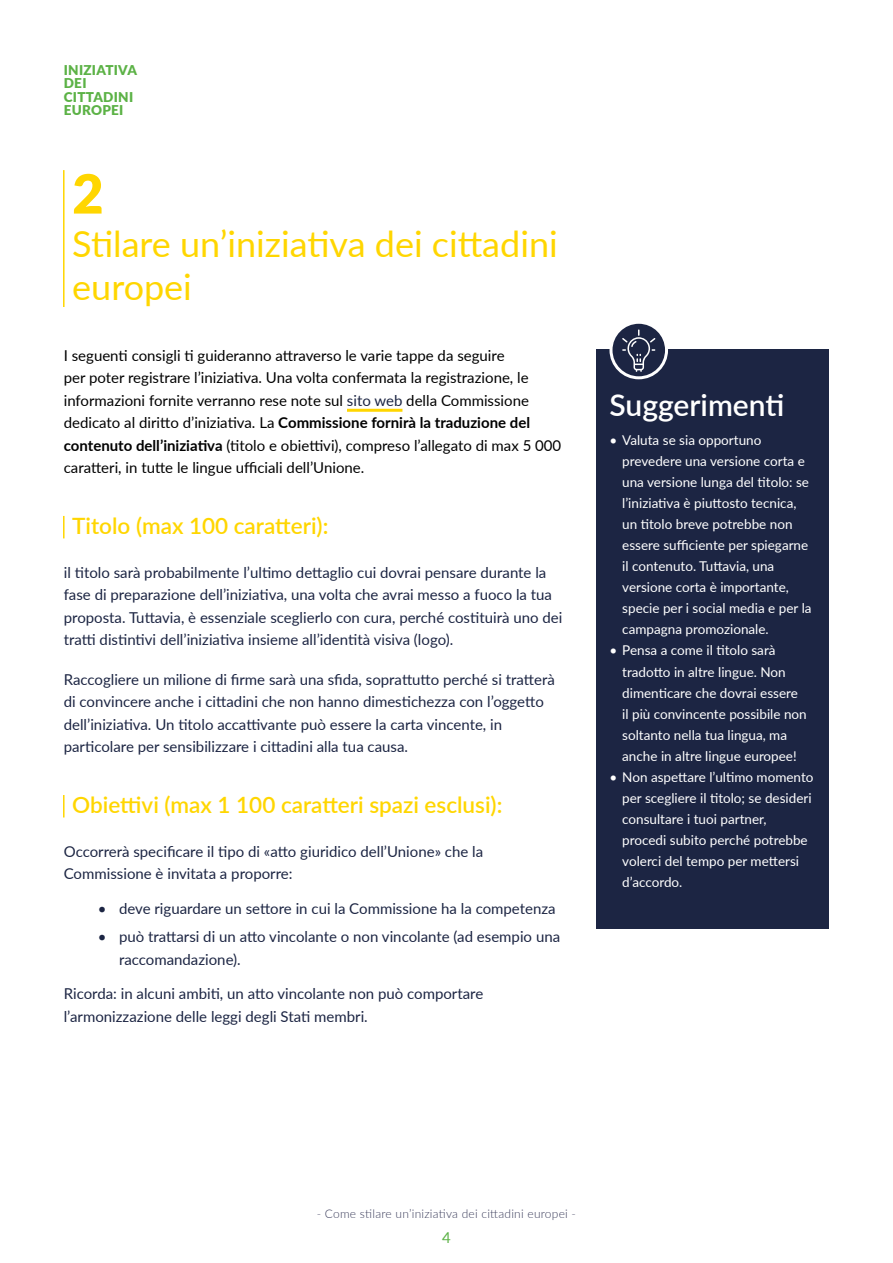
<style>
.page{position:relative;width:893px;height:1263px;background:#fff}
.page>*{position:absolute;margin:0;border:0;box-sizing:border-box;transform-origin:0 0}
.t1{font:900 54px "Lato";color:#ffd600}
.t2{font:36px/43.2px "Lato";color:#ffd600}
.t3{font:600 30px "Lato";color:#fff}
.t4{font:600 22.5px "Lato";color:#ffd600}
.t5{font:15px/22.5px "Lato";color:#1c2543}
.t6{font:15px/22.5px "Lato";color:#000}
.t7{font:15px "Lato";color:#5cb246}
.t8{font:13.5px/21px "Lato";color:#fff}
.t9{font:900 13.5px/13.5px "Lato";letter-spacing:.02em;color:#5cb246}
.t10{font:300 12px "Lato";letter-spacing:.02em;color:#3c3e5c}
.s1{color:#1c2543}
.s2{font-weight:700}
</style>
<div class="page">
<hr style="left:63px;top:170px;width:2px;height:137px;background:#ffd600">
<hr style="left:347px;top:409px;width:55px;height:3px;background:#ffd600">
<hr style="left:63px;top:516px;width:2px;height:22px;background:#ffd600">
<hr style="left:63px;top:795px;width:2px;height:22px;background:#ffd600">
<div style="left:597px;top:349px;width:232px;height:580px;background:#1c2543"></div>
<svg style="left:611px;top:322px;width:55px;height:56px"></svg>
<div style="left:609px;top:321px;width:59px;height:58px;border:3px solid #fff;border-radius:50%"></div>
<svg style="left:622px;top:329px;width:33px;height:43px"></svg>
<p class="t9" style="left:64px;top:62px;width:75px">INIZIATIVA<br>DEI<br>CITTADINI<br>EUROPEI</p>
<h1 class="t1" style="left:72px;top:153px;width:33px">2</h1>
<h2 class="t2" style="left:72px;top:221px;width:487px">Stilare un’iniziativa dei cittadini europei</h2>
<p class="t6" style="left:64px;top:343px;width:499px">I seguenti consigli ti guideranno attraverso le varie tappe da seguire<br>per poter registrare l’iniziativa. Una volta confermata la registrazione, le informazioni fornite verranno rese note sul <span class="s1">sito web</span> della Commissione dedicato al diritto d’iniziativa. La <span class="s2">Commissione fornirà la traduzione del contenuto dell’iniziativa</span> (titolo e obiettivi), compreso l’allegato di max 5 000 caratteri, in tutte le lingue ufficiali dell’Unione.</p>
<h3 class="t4" style="left:72px;top:509px;width:258px">Titolo (max 100 caratteri):</h3>
<p class="t5" style="left:64px;top:560px;width:500px">il titolo sarà probabilmente l’ultimo dettaglio cui dovrai pensare durante la fase di preparazione dell’iniziativa, una volta che avrai messo a fuoco la tua proposta. Tuttavia, è essenziale sceglierlo con cura, perché costituirà uno dei tratti distintivi dell’iniziativa insieme all’identità visiva (logo).</p>
<p class="t5" style="left:64px;top:667px;width:493px">Raccogliere un milione di firme sarà una sfida, soprattutto perché si tratterà di convincere anche i cittadini che non hanno dimestichezza con l’oggetto dell’iniziativa. Un titolo accattivante può essere la carta vincente, in particolare per sensibilizzare i cittadini alla tua causa.</p>
<h3 class="t4" style="left:72px;top:788px;width:432px">Obiettivi (max 1 100 caratteri spazi esclusi):</h3>
<p class="t5" style="left:64px;top:839px;width:421px">Occorrerà specificare il tipo di «atto giuridico dell’Unione» che la<br>Commissione è invitata a proporre:</p>
<p class="t5" style="left:98px;top:896px;width:459px">• deve riguardare un settore in cui la Commissione ha la competenza</p>
<p class="t5" style="left:119px;top:925px;width:443px;text-indent:-21px">• può trattarsi di un atto vincolante o non vincolante (ad esempio una raccomandazione).</p>
<p class="t5" style="left:64px;top:982px;width:421px">Ricorda: in alcuni ambiti, un atto vincolante non può comportare l’armonizzazione delle leggi degli Stati membri.</p>
<h3 class="t3" style="left:609px;top:383px;width:176px">Suggerimenti</h3>
<p class="t8" style="left:622px;top:429px;width:191px;text-indent:-13px">• Valuta se sia opportuno prevedere una versione corta e una versione lunga del titolo: se l’iniziativa è piuttosto tecnica, un titolo breve potrebbe non essere sufficiente per spiegarne il contenuto. Tuttavia, una versione corta è importante, specie per i social media e per la campagna promozionale.</p>
<p class="t8" style="left:622px;top:639px;width:186px;text-indent:-13px">• Pensa a come il titolo sarà tradotto in altre lingue. Non dimenticare che dovrai essere il più convincente possibile non soltanto nella tua lingua, ma anche in altre lingue europee!</p>
<p class="t8" style="left:622px;top:765px;width:193px;text-indent:-13px">• Non aspettare l’ultimo momento per scegliere il titolo; se desideri consultare i tuoi partner, procedi subito perché potrebbe volerci del tempo per mettersi d’accordo.</p>
<p class="t10" style="left:317px;top:1206px;width:261px">- Come stilare un’iniziativa dei cittadini europei -</p>
<p class="t7" style="left:442px;top:1227px;width:10px">4</p>
</div>
